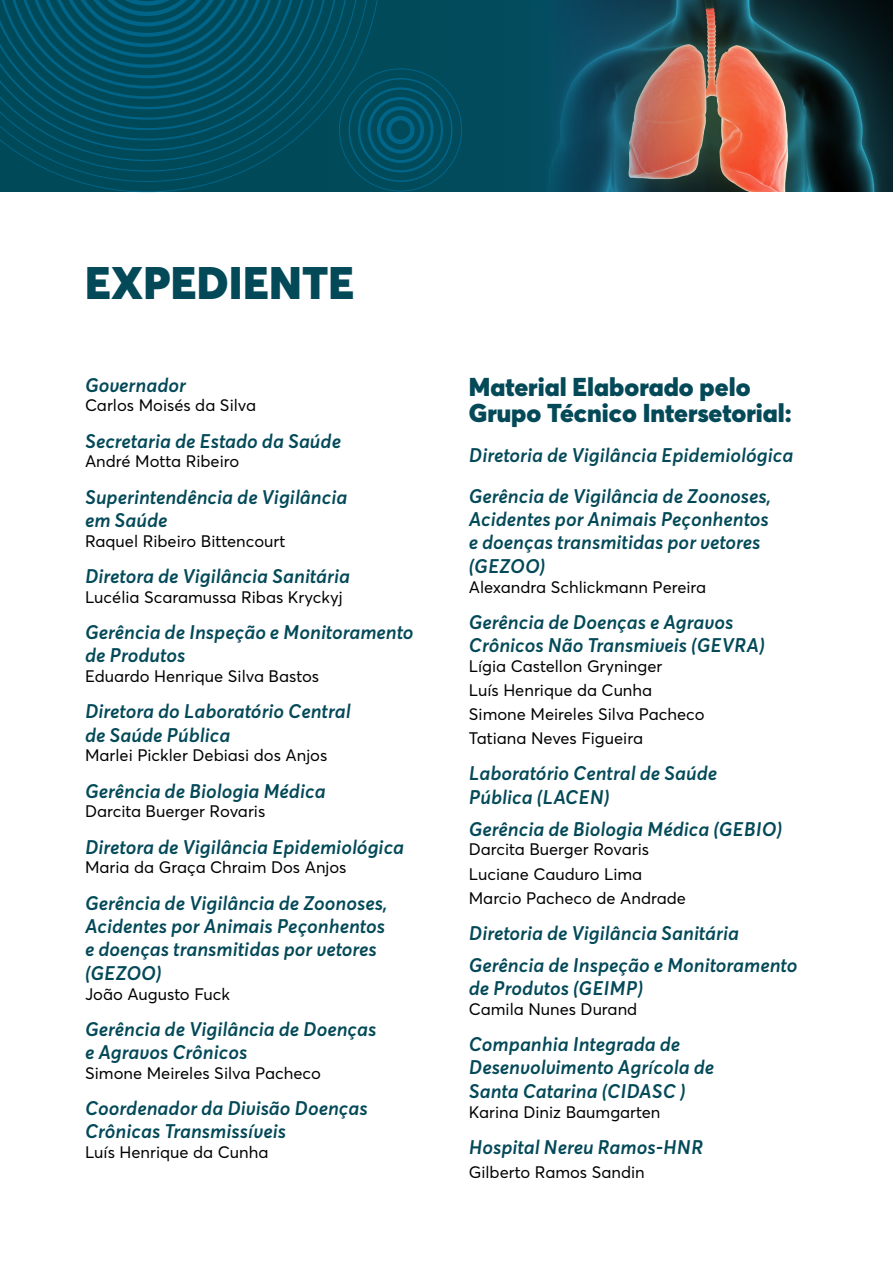
<style>
.page{position:relative;width:893px;height:1263px;background:#fff}
.page>*{position:absolute;margin:0;border:0;box-sizing:border-box;transform-origin:0 0}
.títulos{font:900 45px "Averta";letter-spacing:.005em;color:#034958}
.expediente{font:900 25.5px/25.5px "Averta";color:#034958}
.expediente-2{font:italic 600 19.5px/23.4px "Averta";color:#034958}
.expediente_nomes{font:italic 600 19.5px "Averta";color:#034958}
.expediente_nomes-2{font:16.5px "Averta";color:#000}
</style>
<div class="page">
<svg style="left:381px;top:0;width:512px;height:191px;background:#304b52"></svg>
<div style="left:358px;top:87px;width:85px;height:85px;border:2px solid #00a8fc;border-radius:50%"></div>
<div style="left:367px;top:97px;width:67px;height:66px;border:3px solid #00a8fc;border-radius:50%"></div>
<div style="left:377px;top:106px;width:47px;height:47px;border:4px solid #00a8fc;border-radius:50%"></div>
<div style="left:386px;top:116px;width:29px;height:28px;border:4px solid #00a8fc;border-radius:50%"></div>
<svg style="left:0;top:0;width:381px;height:192px;background:#004b5c"></svg>
<svg style="left:0;top:0;width:371px;height:182px;background:#004b5c"></svg>
<svg style="left:0;top:0;width:361px;height:172px;background:#004b5c"></svg>
<svg style="left:0;top:0;width:350px;height:161px;background:#004b5d"></svg>
<svg style="left:0;top:0;width:340px;height:151px;background:#004c5d"></svg>
<svg style="left:0;top:0;width:330px;height:140px;background:#004c5e"></svg>
<svg style="left:0;top:0;width:319px;height:130px;background:#004f63"></svg>
<p class="títulos" style="left:85px;top:254px;width:271px">EXPEDIENTE</p>
<p class="expediente-2" style="left:85px;top:374px;width:103px">Governador</p>
<p class="expediente_nomes-2" style="left:85px;top:395px;width:173px">Carlos Moisés da Silva</p>
<p class="expediente-2" style="left:85px;top:430px;width:257px">Secretaria de Estado da Saúde</p>
<p class="expediente_nomes-2" style="left:85px;top:451px;width:156px">André Motta Ribeiro</p>
<p class="expediente-2" style="left:85px;top:486px;width:264px">Superintendência de Vigilância em Saúde</p>
<p class="expediente_nomes-2" style="left:85px;top:531px;width:202px">Raquel Ribeiro Bittencourt</p>
<p class="expediente-2" style="left:85px;top:565px;width:266px">Diretora de Vigilância Sanitária</p>
<p class="expediente_nomes-2" style="left:85px;top:587px;width:259px">Lucélia Scaramussa Ribas Kryckyj</p>
<p class="expediente-2" style="left:85px;top:621px;width:330px">Gerência de Inspeção e Monitoramento de Produtos</p>
<p class="expediente_nomes-2" style="left:85px;top:666px;width:236px">Eduardo Henrique Silva Bastos</p>
<p class="expediente-2" style="left:85px;top:701px;width:267px">Diretora do Laboratório Central de Saúde Pública</p>
<p class="expediente_nomes-2" style="left:85px;top:745px;width:244px">Marlei Pickler Debiasi dos Anjos</p>
<p class="expediente-2" style="left:85px;top:780px;width:242px">Gerência de Biologia Médica</p>
<p class="expediente_nomes-2" style="left:85px;top:801px;width:182px">Darcita Buerger Rovaris</p>
<p class="expediente-2" style="left:85px;top:836px;width:321px">Diretora de Vigilância Epidemiológica</p>
<p class="expediente_nomes-2" style="left:85px;top:857px;width:263px">Maria da Graça Chraim Dos Anjos</p>
<p class="expediente-2" style="left:85px;top:892px;width:304px">Gerência de Vigilância de Zoonoses,<br>Acidentes por Animais Peçonhentos e doenças transmitidas por vetores (GEZOO)</p>
<p class="expediente_nomes-2" style="left:85px;top:983px;width:147px">João Augusto Fuck</p>
<p class="expediente-2" style="left:85px;top:1018px;width:293px">Gerência de Vigilância de Doenças e Agravos Crônicos</p>
<p class="expediente_nomes-2" style="left:85px;top:1063px;width:237px">Simone Meireles Silva Pacheco</p>
<p class="expediente-2" style="left:85px;top:1097px;width:284px">Coordenador da Divisão Doenças<br>Crônicas Transmissíveis</p>
<p class="expediente_nomes-2" style="left:85px;top:1142px;width:185px">Luís Henrique da Cunha</p>
<p class="expediente" style="left:469px;top:374px;width:324px">Material Elaborado pelo<br>Grupo Técnico Intersetorial:</p>
<p class="expediente-2" style="left:469px;top:445px;width:326px">Diretoria de Vigilância Epidemiológica</p>
<p class="expediente-2" style="left:469px;top:485px;width:304px">Gerência de Vigilância de Zoonoses,<br>Acidentes por Animais Peçonhentos e doenças transmitidas por vetores (GEZOO)</p>
<p class="expediente_nomes-2" style="left:469px;top:576px;width:239px">Alexandra Schlickmann Pereira</p>
<p class="expediente-2" style="left:469px;top:611px;width:298px">Gerência de Doenças e Agravos<br>Crônicos Não Transmiveis (GEVRA)</p>
<p class="expediente_nomes-2" style="left:469px;top:656px;width:195px">Lígia Castellon Gryninger</p>
<p class="expediente_nomes-2" style="left:469px;top:680px;width:185px">Luís Henrique da Cunha</p>
<p class="expediente_nomes-2" style="left:469px;top:704px;width:237px">Simone Meireles Silva Pacheco</p>
<p class="expediente_nomes-2" style="left:469px;top:728px;width:176px">Tatiana Neves Figueira</p>
<p class="expediente-2" style="left:469px;top:763px;width:250px">Laboratório Central de Saúde<br>Pública (LACEN)</p>
<p class="expediente-2" style="left:469px;top:818px;width:315px">Gerência de Biologia Médica (GEBIO)</p>
<p class="expediente_nomes-2" style="left:469px;top:839px;width:182px">Darcita Buerger Rovaris</p>
<p class="expediente_nomes-2" style="left:469px;top:863px;width:175px">Luciane Cauduro Lima</p>
<p class="expediente_nomes-2" style="left:469px;top:887px;width:219px">Marcio Pacheco de Andrade</p>
<p class="expediente-2" style="left:469px;top:922px;width:272px">Diretoria de Vigilância Sanitária</p>
<p class="expediente-2" style="left:469px;top:954px;width:330px">Gerência de Inspeção e Monitoramento de Produtos (GEIMP)</p>
<p class="expediente_nomes-2" style="left:469px;top:999px;width:170px">Camila Nunes Durand</p>
<p class="expediente-2" style="left:469px;top:1033px;width:247px">Companhia Integrada de<br>Desenvolvimento Agrícola de<br>Santa Catarina (CIDASC )</p>
<p class="expediente_nomes-2" style="left:469px;top:1101px;width:193px">Karina Diniz Baumgarten</p>
<p class="expediente_nomes" style="left:469px;top:1134px;width:236px">Hospital Nereu Ramos-HNR</p>
<p class="expediente_nomes-2" style="left:469px;top:1162px;width:177px">Gilberto Ramos Sandin</p>
</div>
